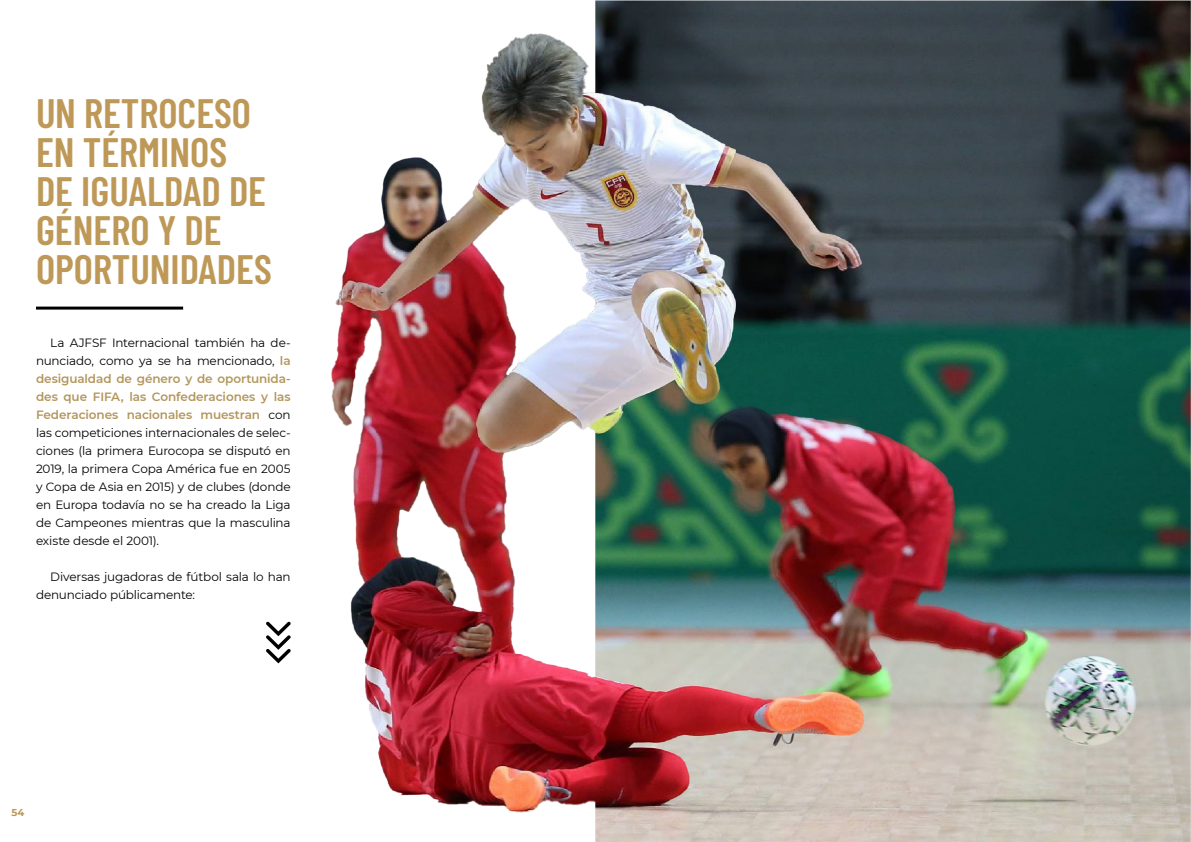
<style>
.page{position:relative;width:1191px;height:842px;background:#fff}
.page>*{position:absolute;margin:0;border:0;box-sizing:border-box;transform-origin:0 0}
.t1{font:600 41px/39px "Barlow Condensed";color:#be9857}
.t2{font:12px/18px "Montserrat";letter-spacing:-.01em;color:#000;text-align:justify}
.t3{font:700 10px "Montserrat";color:#bd9753}
.s1{font-weight:600;color:#b3965c}
</style>
<div class="page">
<hr style="left:36px;top:307px;width:147px;height:3px;background:#000">
<svg style="left:266px;top:622px;width:25px;height:41px"></svg>
<img style="left:331px;top:2px;width:860px;height:840px">
<p class="t1" style="left:36px;top:91px;width:217px">UN RETROCESO</p>
<p class="t1" style="left:36px;top:130px;width:237px">EN TÉRMINOS<br>DE IGUALDAD DE<br>GÉNERO Y DE<br>OPORTUNIDADES</p>
<p class="t2" style="left:36px;top:333px;width:256px;text-indent:14px">La AJFSF Internacional también ha de&shy;nunciado, como ya se ha mencionado, <span class="s1">la desigualdad de género y de oportunida&shy;des que FIFA, las Confederaciones y las Federaciones nacionales muestran</span> con las competiciones internacionales de selec&shy;ciones (la primera Eurocopa se disputó en 2019, la primera Copa América fue en 2005 y Copa de Asia en 2015) y de clubes (donde en Europa todavía no se ha creado la Liga de Campeones mientras que la masculina existe desde el 2001).</p>
<p class="t2" style="left:36px;top:567px;width:256px;text-indent:14px">Diversas jugadoras de fútbol sala lo han denunciado públicamente:</p>
<p class="t3" style="left:12px;top:805px;width:14px">54</p>
</div>
